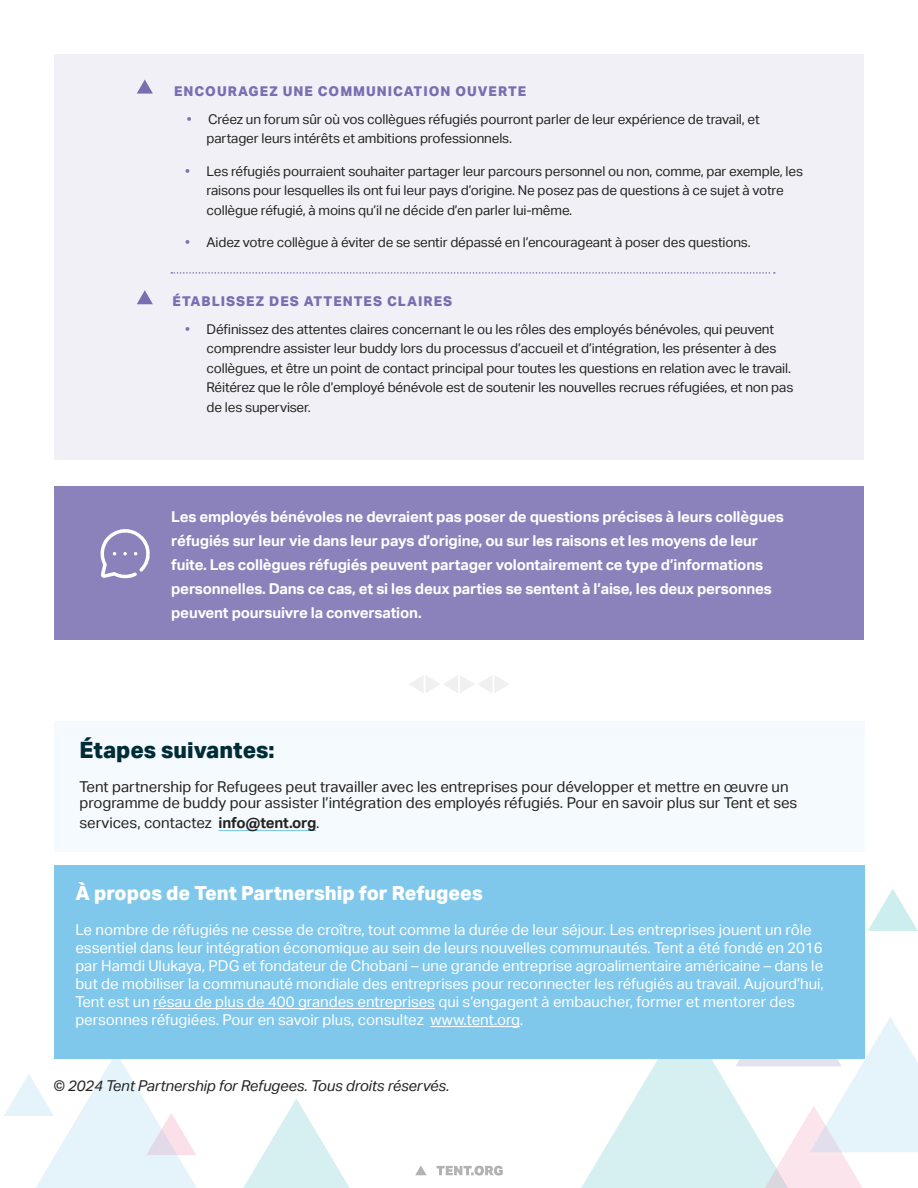
<style>
.page{position:relative;width:918px;height:1188px;background:#fff}
.page>*{position:absolute;margin:0;border:0;box-sizing:border-box;transform-origin:0 0}
.t1{font:800 22.5px "Aktiv Grotesk";color:#002c36}
.t2{font:800 19.5px "Aktiv Grotesk";color:#fff}
.t3{font:15px/18px "Aktiv Grotesk";color:#fff}
.t4{font:700 15px/24px "Aktiv Grotesk";letter-spacing:-.01em;color:#fff}
.t5{font:15px/16.5px "Aktiv Grotesk";color:#242322}
.t6{font:italic 15px "Aktiv Grotesk";letter-spacing:-.01em;color:#242322}
.t7{font:13.5px/19.5px "Aktiv Grotesk";letter-spacing:-.01em;color:#242322}
.t8{font:800 13.5px "Aktiv Grotesk";letter-spacing:.075em;color:#7a6eb0}
.s1{color:#7772b0}
.s2{font-weight:700}
</style>
<div class="page">
<svg style="left:243px;top:1099px;width:107px;height:89px"></svg>
<svg style="left:4px;top:1059px;width:193px;height:129px"></svg>
<div style="left:54px;top:54px;width:810px;height:405px;background:#f1f0f7"></div>
<svg style="left:581px;top:977px;width:337px;height:211px"></svg>
<svg style="left:868px;top:889px;width:50px;height:42px"></svg>
<svg style="left:415px;top:1165px;width:12px;height:10px"></svg>
<svg style="left:436px;top:1166px;width:67px;height:9px"></svg>
<div style="left:54px;top:487px;width:810px;height:153px;background:#8b82bc"></div>
<div style="left:54px;top:721px;width:810px;height:131px;background:#f4fafe"></div>
<hr style="left:219px;top:830px;width:97px;height:1px;background:#7fc8ec">
<svg style="left:100px;top:529px;width:50px;height:50px"></svg>
<div style="left:54px;top:865px;width:810px;height:194px;background:#7fc8ec"></div>
<hr style="left:153px;top:1008px;width:282px;height:1px;background:#fff">
<hr style="left:430px;top:1026px;width:90px;height:1px;background:#fff">
<svg style="left:409px;top:676px;width:100px;height:17px"></svg>
<svg style="left:137px;top:80px;width:16px;height:14px"></svg>
<svg style="left:137px;top:290px;width:16px;height:14px"></svg>
<svg style="left:171px;top:272px;width:604px;height:2px"></svg>
<p class="t8" style="left:174px;top:83px;width:354px">ENCOURAGEZ UNE COMMUNICATION OUVERTE</p>
<p class="t7" style="left:207px;top:110px;width:555px;text-indent:-20px"><span class="s1">•</span> Créez un forum sûr où vos collègues réfugiés pourront parler de leur expérience de travail, et partager leurs intérêts et ambitions professionnels.</p>
<p class="t7" style="left:207px;top:161px;width:598px;text-indent:-21px"><span class="s1">•</span> Les réfugiés pourraient souhaiter partager leur parcours personnel ou non, comme, par exemple, les raisons pour lesquelles ils ont fui leur pays d’origine. Ne posez pas de questions à ce sujet à votre collègue réfugié, à moins qu’il ne décide d’en parler lui-même.</p>
<p class="t7" style="left:185px;top:233px;width:567px"><span class="s1">•</span> Aidez votre collègue à éviter de se sentir dépassé en l’encourageant à poser des questions.</p>
<p class="t8" style="left:173px;top:293px;width:281px">ÉTABLISSEZ DES ATTENTES CLAIRES</p>
<p class="t7" style="left:207px;top:320px;width:588px;text-indent:-21px"><span class="s1">•</span> Définissez des attentes claires concernant le ou les rôles des employés bénévoles, qui peuvent comprendre assister leur buddy lors du processus d’accueil et d’intégration, les présenter à des collègues, et être un point de contact principal pour toutes les questions en relation avec le travail.<br>Réitérez que le rôle d’employé bénévole est de soutenir les nouvelles recrues réfugiées, et non pas de les superviser.</p>
<p class="t4" style="left:171px;top:505px;width:614px">Les employés bénévoles ne devraient pas poser de questions précises à leurs collègues réfugiés sur leur vie dans leur pays d’origine, ou sur les raisons et les moyens de leur fuite. Les collègues réfugiés peuvent partager volontairement ce type d’informations personnelles. Dans ce cas, et si les deux parties se sentent à l’aise, les deux personnes peuvent poursuivre la conversation.</p>
<h1 class="t1" style="left:80px;top:736px;width:197px">Étapes suivantes:</h1>
<p class="t5" style="left:80px;top:778px;width:719px">Tent partnership for Refugees peut travailler avec les entreprises pour développer et mettre en œuvre un programme de buddy pour assister l’intégration des employés réfugiés. Pour en savoir plus sur Tent et ses</p>
<p class="t5" style="left:80px;top:814px;width:242px">services, contactez <span class="s2">info@tent.org</span>.</p>
<h2 class="t2" style="left:75px;top:881px;width:409px">À propos de Tent Partnership for Refugees</h2>
<p class="t3" style="left:75px;top:921px;width:750px">Le nombre de réfugiés ne cesse de croître, tout comme la durée de leur séjour. Les entreprises jouent un rôle essentiel dans leur intégration économique au sein de leurs nouvelles communautés. Tent a été fondé en 2016 par Hamdi Ulukaya, PDG et fondateur de Chobani – une grande entreprise agroalimentaire américaine – dans le but de mobiliser la communauté mondiale des entreprises pour reconnecter les réfugiés au travail. Aujourd’hui, Tent est un résau de plus de 400 grandes entreprises qui s’engagent à embaucher, former et mentorer des personnes réfugiées. Pour en savoir plus, consultez www.tent.org.</p>
<p class="t6" style="left:53px;top:1077px;width:398px">© 2024 Tent Partnership for Refugees. Tous droits réservés.</p>
</div>
